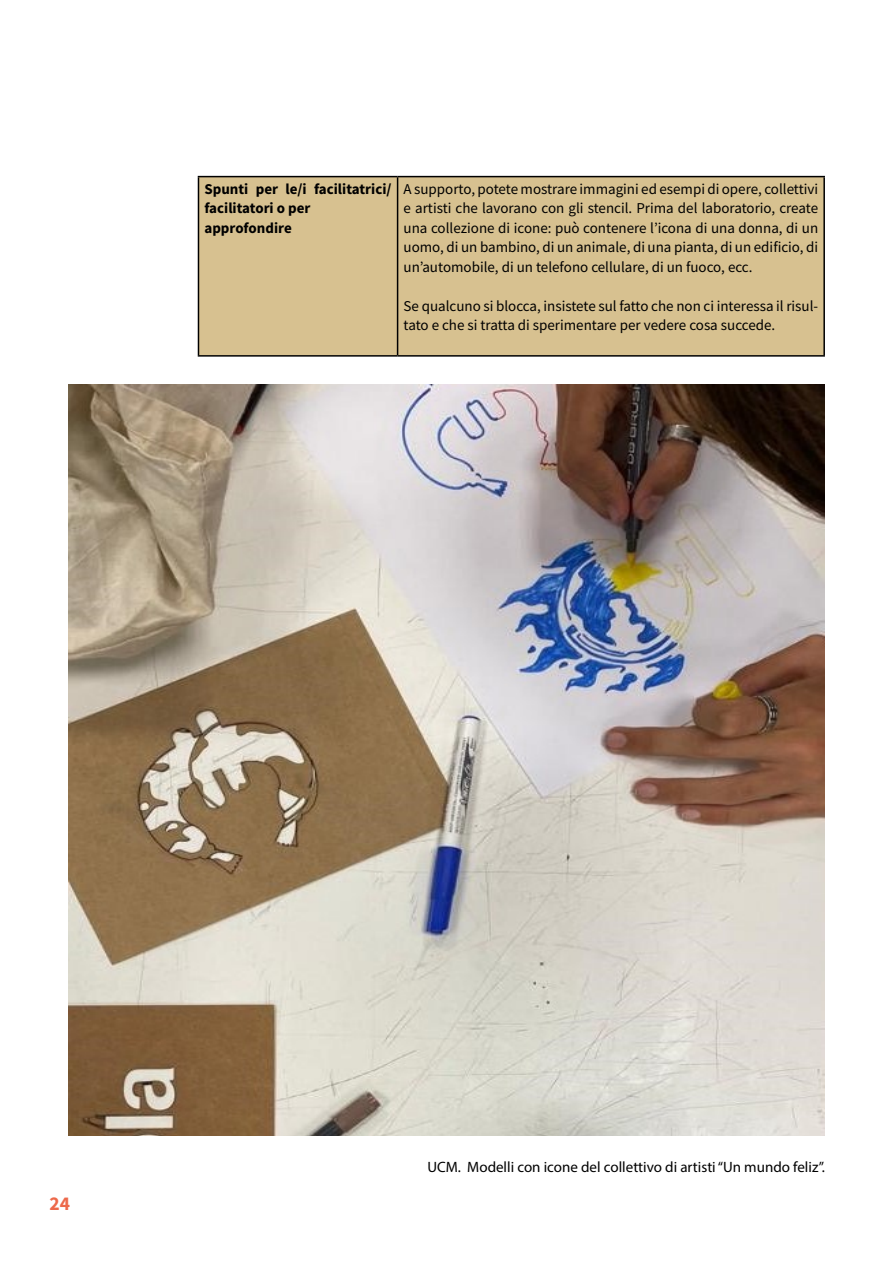
<style>
.page{position:relative;width:893px;height:1263px;background:#fff}
.page>*{position:absolute;margin:0;border:0;box-sizing:border-box;transform-origin:0 0}
.t1{font:700 19.5px "Source Sans Pro";color:#ed694b}
.t2{font:15px/19.5px "Source Sans Pro";color:#000;text-align:justify}
.t3{font:15px "Myriad Pro";color:#000}
.t4{font:700 15px/19.5px "Source Sans Pro";color:#000}
</style>
<div class="page">
<div style="left:199px;top:177px;width:624px;height:178px;background:#d7c190"></div>
<hr style="left:198px;top:176px;width:200px;height:1px;background:#000">
<hr style="left:198px;top:177px;width:1px;height:178px;background:#000">
<hr style="left:198px;top:355px;width:200px;height:2px;background:#000">
<hr style="left:398px;top:176px;width:427px;height:1px;background:#000">
<hr style="left:397px;top:177px;width:1px;height:178px;background:#000">
<hr style="left:823px;top:177px;width:2px;height:178px;background:#000">
<hr style="left:398px;top:355px;width:427px;height:2px;background:#000">
<img style="left:68px;top:385px;width:757px;height:750px">
<p class="t4" style="left:204px;top:179px;width:189px">Spunti per le/i facilitatrici/ facilitatori o per approfondire</p>
<p class="t2" style="left:404px;top:179px;width:416px">A supporto, potete mostrare immagini ed esempi di opere, collettivi e artisti che lavorano con gli stencil. Prima del laboratorio, create una collezione di icone: può contenere l’icona di una donna, di un uomo, di un bambino, di un animale, di una pianta, di un edificio, di un’automobile, di un telefono cellulare, di un fuoco, ecc.</p>
<p class="t2" style="left:404px;top:296px;width:416px">Se qualcuno si blocca, insistete sul fatto che non ci interessa il risul&shy;tato e che si tratta di sperimentare per vedere cosa succede.</p>
<h1 class="t1" style="left:50px;top:1190px;width:22px">24</h1>
<p class="t3" style="left:427px;top:1157px;width:399px">UCM. Modelli con icone del collettivo di artisti “Un mundo feliz”.</p>
</div>
